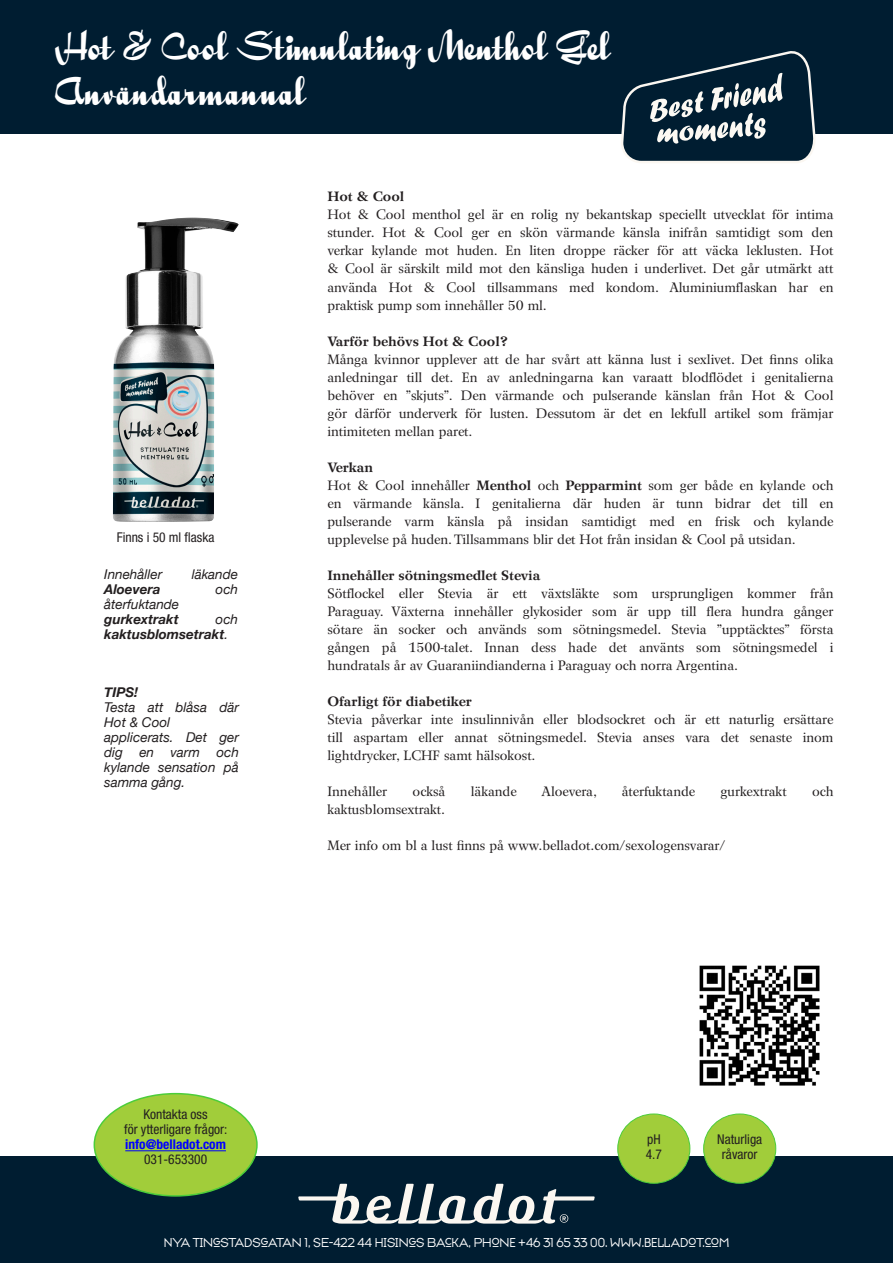
<style>
.page{position:relative;width:893px;height:1263px;background:#fff}
.page>*{position:absolute;margin:0;border:0;box-sizing:border-box;transform-origin:0 0}
.t1{font:45px "Quigley Wiggly";color:#fff}
.t2{font:13.5px/18px "Wilke";color:#231f20;text-align:justify}
.t3{font:italic 13.5px/15px "Helvetica Neue";color:#231f20}
.t4{font:700 13.5px "Wilke";color:#231f20}
.t5{font:condensed 13.5px/15px "Helvetica Neue LT Std";color:#231f20;text-align:center}
.t6{font:13.5px "Typeface Seven";color:#fff}
.t7{font:italic 700 13.5px/15px "Helvetica Neue";color:#231f20}
.t8{font:700 condensed 13.5px "Helvetica Neue LT Std";color:#00f}
.s1{font-weight:400}
.s2{font-weight:700}
</style>
<div class="page">
<div style="left:0;top:0;width:893px;height:134px;background:#001d31"></div>
<svg style="left:621px;top:51px;width:195px;height:112px"></svg>
<div style="left:0;top:1157px;width:893px;height:106px;background:#001d31"></div>
<svg style="left:298px;top:1184px;width:297px;height:39px"></svg>
<div style="left:94px;top:1094px;width:163px;height:102px;background:#a1cd3a;border-radius:50%"></div>
<hr style="left:125px;top:1150px;width:101px;height:1px;background:#00f">
<img style="left:113px;top:218px;width:126px;height:304px">
<div style="left:618px;top:1114px;width:72px;height:69px;background:#a1cd3a;border-radius:50%"></div>
<div style="left:617px;top:1113px;width:73px;height:71px;border:1px solid #4ccd3a;border-radius:50%"></div>
<div style="left:704px;top:1114px;width:72px;height:69px;background:#a1cd3a;border-radius:50%"></div>
<div style="left:703px;top:1113px;width:73px;height:71px;border:1px solid #4ccd3a;border-radius:50%"></div>
<img style="left:699px;top:965px;width:121px;height:121px">
<p class="t1" style="left:55px;top:24px;width:556px">Hot &amp; Cool Stimulating Menthol Gel</p>
<h1 class="t1" style="left:55px;top:69px;width:252px">Användarmanual</h1>
<p class="t5" style="left:117px;top:530px;width:99px">Finns i 50 ml flaska</p>
<p class="t3" style="left:104px;top:568px;width:60px">Innehåller</p>
<p class="t3" style="left:192px;top:568px;width:48px">läkande</p>
<p class="t7" style="left:104px;top:582px;width:58px">Aloevera</p>
<p class="t3" style="left:216px;top:583px;width:24px">och</p>
<p class="t3" style="left:104px;top:598px;width:77px">återfuktande</p>
<p class="t7" style="left:104px;top:612px;width:76px">gurkextrakt</p>
<p class="t7" style="left:104px;top:612px;width:135px;text-indent:111px"><span class="s1">och </span>kaktusblomsetrakt<span class="s1">.</span></p>
<p class="t7" style="left:104px;top:685px;width:35px">TIPS!</p>
<p class="t3" style="left:104px;top:701px;width:136px">Testa att blåsa där<br>Hot &amp; Cool</p>
<p class="t3" style="left:104px;top:731px;width:136px;text-align:justify">applicerats. Det ger dig en varm och kylande sensation på samma gång.</p>
<p class="t4" style="left:327px;top:189px;width:78px">Hot &amp; Cool</p>
<p class="t2" style="left:327px;top:206px;width:508px">Hot &amp; Cool menthol gel är en rolig ny bekantskap speciellt utvecklat för intima stunder. Hot &amp; Cool ger en skön värmande känsla inifrån samtidigt som den verkar kylande mot huden. En liten droppe räcker för att väcka leklusten. Hot &amp; Cool är särskilt mild mot den känsliga huden i underlivet. Det går utmärkt att använda Hot &amp; Cool tillsammans med kondom. Aluminiumflaskan har en praktisk pump som innehåller 50 ml.</p>
<p class="t4" style="left:327px;top:333px;width:182px">Varför behövs Hot &amp; Cool?</p>
<p class="t2" style="left:327px;top:350px;width:508px">Många kvinnor upplever att de har svårt att känna lust i sexlivet. Det finns olika anledningar till det. En av anledningarna kan varaatt blodflödet i genitalierna behöver en ”skjuts”. Den värmande och pulserande känslan från Hot &amp; Cool gör därför underverk för lusten. Dessutom är det en lekfull artikel som främjar intimiteten mellan paret.</p>
<p class="t4" style="left:327px;top:459px;width:47px">Verkan</p>
<p class="t2" style="left:327px;top:476px;width:508px">Hot &amp; Cool innehåller <span class="s2">Menthol</span> och <span class="s2">Pepparmint</span> som ger både en kylande och en värmande känsla. I genitalierna där huden är tunn bidrar det till en pulserande varm känsla på insidan samtidigt med en frisk och kylande upplevelse på huden. Tillsammans blir det Hot från insidan &amp; Cool på utsidan.</p>
<p class="t4" style="left:327px;top:567px;width:214px">Innehåller sötningsmedlet Stevia</p>
<p class="t2" style="left:327px;top:584px;width:508px">Sötflockel eller Stevia är ett växtsläkte som ursprungligen kommer från Paraguay. Växterna innehåller glykosider som är upp till flera hundra gånger sötare än socker och används som sötningsmedel. Stevia ”upptäcktes” första gången på 1500-talet. Innan dess hade det använts som sötningsmedel i hundratals år av Guaraniindianderna i Paraguay och norra Argentina.</p>
<p class="t4" style="left:327px;top:693px;width:146px">Ofarligt för diabetiker</p>
<p class="t2" style="left:327px;top:710px;width:508px">Stevia påverkar inte insulinnivån eller blodsockret och är ett naturlig ersättare till aspartam eller annat sötningsmedel. Stevia anses vara det senaste inom lightdrycker, LCHF samt hälsokost.</p>
<p class="t2" style="left:327px;top:782px;width:61px">Innehåller</p>
<p class="t2" style="left:413px;top:782px;width:34px">också</p>
<p class="t2" style="left:471px;top:782px;width:47px">läkande</p>
<p class="t2" style="left:542px;top:782px;width:57px">Aloevera,</p>
<p class="t2" style="left:622px;top:782px;width:75px">återfuktande</p>
<p class="t2" style="left:721px;top:782px;width:68px">gurkextrakt</p>
<p class="t2" style="left:812px;top:782px;width:23px">och</p>
<p class="t2" style="left:327px;top:800px;width:119px">kaktusblomsextrakt.</p>
<p class="t2" style="left:327px;top:836px;width:399px">Mer info om bl a lust finns på www.belladot.com/sexologensvarar/</p>
<p class="t5" style="left:124px;top:1107px;width:105px">Kontakta oss<br>för ytterligare frågor:</p>
<p class="t8" style="left:125px;top:1136px;width:102px">info@belladot.com</p>
<p class="t5" style="left:144px;top:1152px;width:65px">031-653300</p>
<p class="t5" style="left:647px;top:1131px;width:15px">pH</p>
<p class="t5" style="left:646px;top:1146px;width:18px">4.7</p>
<p class="t5" style="left:717px;top:1131px;width:47px">Naturliga</p>
<p class="t5" style="left:722px;top:1146px;width:37px">råvaror</p>
<p class="t6" style="left:164px;top:1235px;width:567px">NYA TINGSTADSGATAN 1, SE-422 44 HISINGS BACKA, PHONE +46 31 65 33 00. WWW.BELLADOT.COM</p>
</div>
